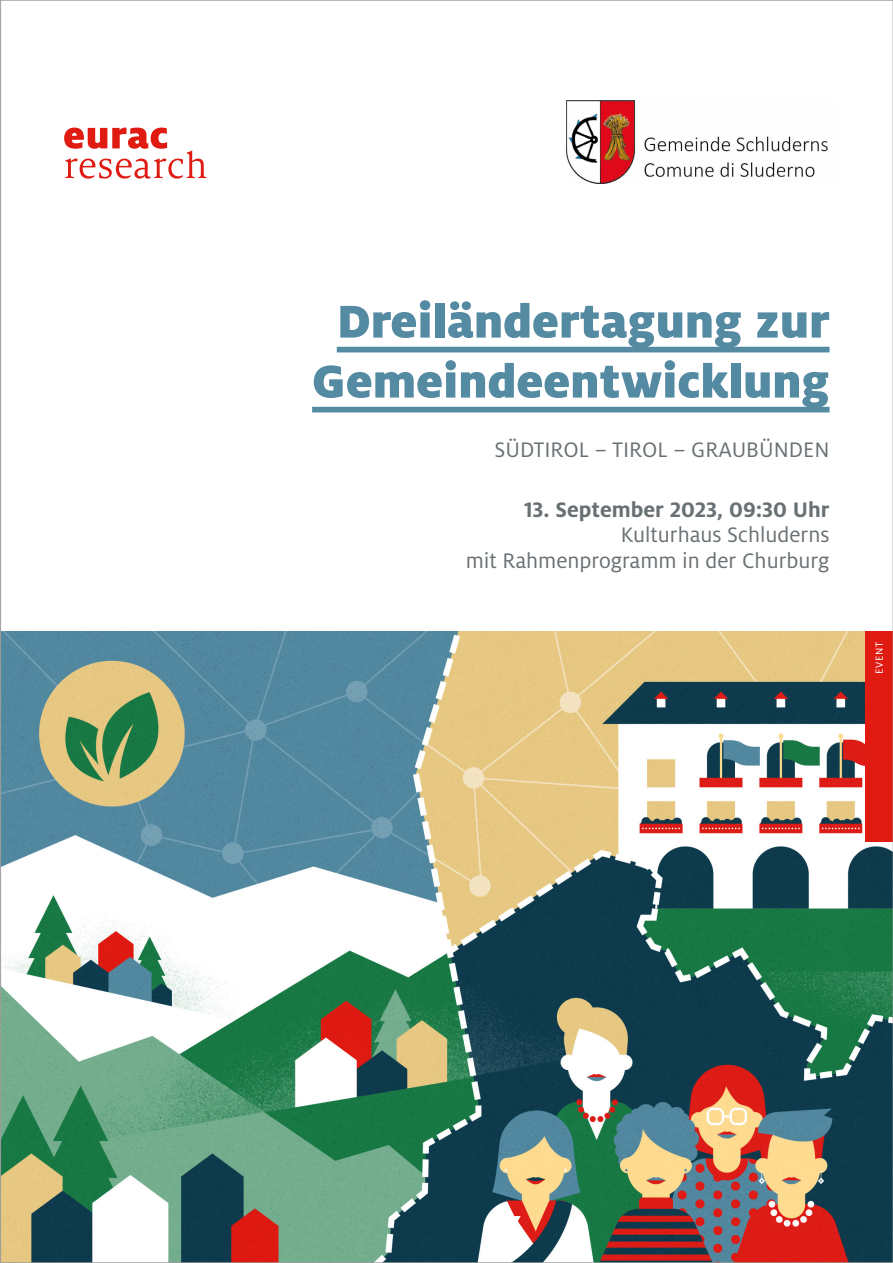
<style>
.page{position:relative;width:893px;height:1263px;background:#fff}
.page>*{position:absolute;margin:0;border:0;box-sizing:border-box;transform-origin:0 0}
.t1{font:900 51px/60px "Milo Pro";color:#558aa3;text-align:center}
.t2{font:23.25px/25.5px "Milo Pro";color:#697073;text-align:right}
.t3{font:700 23.25px "Milo Pro";color:#697073}
.t4{font:11.25px "Milo Pro";letter-spacing:.06em;color:#fff}
</style>
<div class="page">
<img style="left:2px;top:631px;width:889px;height:630px">
<svg style="left:64px;top:128px;width:142px;height:51px"></svg>
<div style="left:865px;top:631px;width:28px;height:211px;background:#df1b12"></div>
<div style="left:337px;top:347px;width:493px;height:5px;background:#558aa3"></div>
<div style="left:312px;top:407px;width:518px;height:5px;background:#558aa3"></div>
<img style="left:567px;top:100px;width:261px;height:84px">
<h1 class="t1" style="left:312px;top:291px;width:519px">Dreiländertagung zur<br>Gemeindeentwicklung</h1>
<p class="t2" style="left:494px;top:437px;width:337px">SÜDTIROL – TIROL – GRAUBÜNDEN</p>
<p class="t3" style="left:524px;top:496px;width:307px">13. September 2023, 09:30 Uhr</p>
<p class="t2" style="left:466px;top:522px;width:365px">Kulturhaus Schluderns<br>mit Rahmenprogramm in der Churburg</p>
<p class="t4" style="left:873px;top:674px;width:34px;rotate:-90deg">EVENT</p>
</div>
